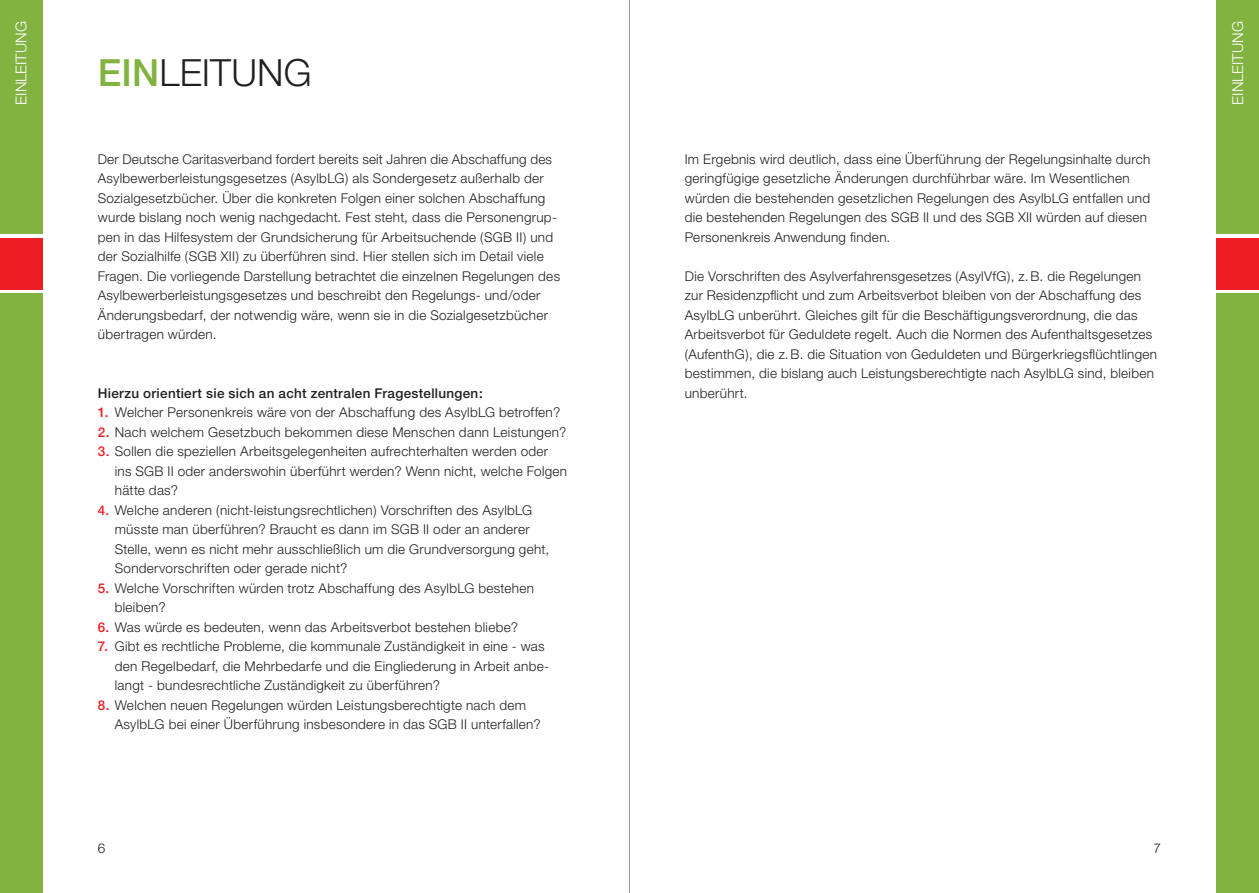
<style>
.page{position:relative;width:1259px;height:893px;background:#fff}
.page>*{position:absolute;margin:0;border:0;box-sizing:border-box;transform-origin:0 0}
.t1{font:300 37.5px "Helvetica Neue";letter-spacing:.005em;color:#231f20}
.t2{font:300 15px "Helvetica Neue";color:#fff}
.t3{font:300 13.5px/19.5px "Helvetica Neue";letter-spacing:.02em;color:#231f20}
.t4{font:500 13.5px "Helvetica Neue";letter-spacing:.02em;color:#231f20}
.s1{font-weight:500;color:#82b340}
.s2{font-weight:500;color:#ee1d23}
</style>
<div class="page">
<div style="left:0;top:0;width:43px;height:234px;background:#82b340"></div>
<div style="left:0;top:293px;width:43px;height:600px;background:#82b340"></div>
<div style="left:0;top:238px;width:43px;height:51px;background:#ee1d23"></div>
<div style="left:1216px;top:0;width:43px;height:234px;background:#82b340"></div>
<div style="left:1216px;top:293px;width:43px;height:600px;background:#82b340"></div>
<div style="left:1216px;top:238px;width:43px;height:51px;background:#ee1d23"></div>
<hr style="left:629px;top:0;width:1px;height:893px;background:#939598">
<p class="t2" style="left:12px;top:105px;width:82px;rotate:-90deg">Einleitung</p>
<h1 class="t1" style="left:98px;top:50px;width:208px"><span class="s1">Ein</span>Leitung</h1>
<p class="t3" style="left:98px;top:149px;width:464px">Der Deutsche Caritasverband fordert bereits seit Jahren die Abschaffung des Asylbewerberleistungsgesetzes (AsylbLG) als Sondergesetz außerhalb der Sozialgesetzbücher. Über die konkreten Folgen einer solchen Abschaffung wurde bislang noch wenig nachgedacht. Fest steht, dass die Personengrup&shy;pen in das H ilfesystem der Grundsicherung für Arbeitsuchende (SGB II) und der Sozialhilfe (SGB XII) zu überführen sind. H ier stellen sich im Detail viele Fragen. Die vorliegende Darstellung betrachtet die einzelnen Regelungen des Asylbewerberleistungsgesetzes und beschreibt den Regelungs- und/oder Änderungsbedarf, der notwendig wäre, wenn sie in die Sozialgesetzbücher übertragen würden.</p>
<p class="t4" style="left:98px;top:385px;width:386px">Hierzu orientiert sie sich an acht zentralen Fragestellungen:</p>
<p class="t3" style="left:98px;top:402px;width:464px"><span class="s2">1.</span> Welcher Personenkreis wäre von der Abschaffung des AsylbLG betroffen?</p>
<p class="t3" style="left:98px;top:422px;width:470px"><span class="s2">2.</span> Nach welchem Gesetzbuch bekommen diese Menschen dann Leistungen?</p>
<p class="t3" style="left:115px;top:441px;width:454px;text-indent:-17px"><span class="s2">3.</span> Sollen die speziellen Arbeitsgelegenheiten aufrechterhalten werden oder ins SGB II oder anderswohin überführt werden? Wenn nicht, welche Folgen hätte das?</p>
<p class="t3" style="left:115px;top:500px;width:436px;text-indent:-17px"><span class="s2">4.</span> Welche anderen (nicht-leistungsrechtlichen) Vorschriften des AsylbLG müsste man überführen? Braucht es dann im SGB II oder an anderer Stelle, wenn es nicht mehr ausschließlich um die Grundversorgung geht, Sondervorschriften oder gerade nicht?</p>
<p class="t3" style="left:115px;top:578px;width:421px;text-indent:-17px"><span class="s2">5.</span> Welche Vorschriften würden trotz Abschaffung des AsylbLG bestehen bleiben?</p>
<p class="t3" style="left:98px;top:617px;width:422px"><span class="s2">6.</span> Was würde es bedeuten, wenn das Arbeitsverbot bestehen bliebe?</p>
<p class="t3" style="left:115px;top:636px;width:436px;text-indent:-17px"><span class="s2">7.</span> Gibt es rechtliche Probleme, die kommunale Zuständigkeit in eine - was den Regelbedarf, die Mehrbedarfe und die Eingliederung in Arbeit anbe&shy;langt - bundesrechtliche Zuständigkeit zu überführen?</p>
<p class="t3" style="left:115px;top:695px;width:427px;text-indent:-17px"><span class="s2">8.</span> Welchen neuen Regelungen würden Leistungsberechtigte nach dem<br>AsylbLG bei einer Überführung insbesondere in das SGB II unterfallen?</p>
<p class="t3" style="left:685px;top:149px;width:467px">Im Ergebnis wird deutlich, dass eine Überführung der Regelungsinhalte durch geringfügige gesetzliche Änderungen durchführbar wäre. Im Wesentlichen würden die bestehenden gesetzlichen Regelungen des AsylbLG entfallen und die bestehenden Regelungen des SGB II und des SGB XII würden auf diesen Personenkreis Anwendung finden.</p>
<p class="t3" style="left:685px;top:266px;width:474px">Die Vorschriften des Asylverfahrensgesetzes (AsylVfG), z.B. die Regelungen zur Residenzpflicht und zum Arbeitsverbot bleiben von der Abschaffung des AsylbLG unberührt. Gleiches gilt für die Beschäftigungsverordnung, die das Arbeitsverbot für Geduldete regelt. Auch die N ormen des Aufenthaltsgesetzes (AufenthG), die z.B. die Situation von Geduldeten und Bürgerkriegsflüchtlingen bestimmen, die bislang auch Leistungsberechtigte nach AsylbLG sind, bleiben unberührt.</p>
<p class="t3" style="left:98px;top:838px;width:9px">6</p>
<p class="t3" style="left:1153px;top:838px;width:9px">7</p>
<p class="t2" style="left:1228px;top:105px;width:82px;rotate:-90deg">Einleitung</p>
</div>
